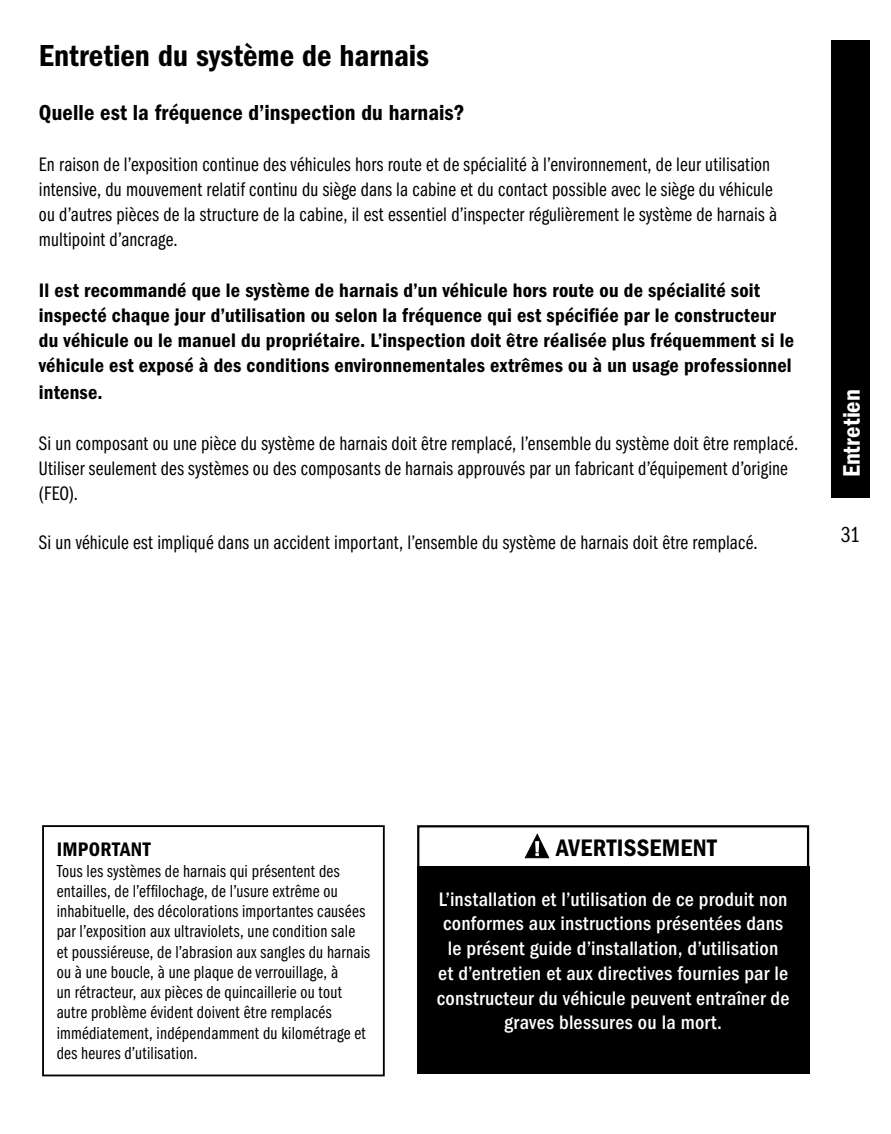
<style>
.page{position:relative;width:891px;height:1134px;background:#fff}
.page>*{position:absolute;margin:0;border:0;box-sizing:border-box;transform-origin:0 0}
.t1{font:600 condensed 31.5px "Franklin Gothic";color:#000}
.t2{font:600 condensed 24.75px "Franklin Gothic";letter-spacing:.015em;color:#000}
.t3{font:600 condensed 24.75px "Franklin Gothic";letter-spacing:.005em;color:#fff}
.t4{font:600 condensed 22.5px "Franklin Gothic";letter-spacing:.005em;color:#000}
.t5{font:22.5px "ITC Franklin Gothic Std Bk Cp";color:#000}
.t6{font:20.25px/24.8px "ITC Franklin Gothic Std Bk Cp";letter-spacing:.01em;color:#000}
.t7{font:600 condensed 20.25px/24.8px "Franklin Gothic";letter-spacing:.01em;color:#000}
.t8{font:500 condensed 20.25px/24.8px "ITC Franklin Gothic Std";letter-spacing:.015em;color:#fff;text-align:center}
.t9{font:18px/20.2px "ITC Franklin Gothic Std Bk Cp";letter-spacing:.015em;color:#000}
.s1{font-family:"ITC Franklin Gothic Std";font-weight:500;font-size:22.5px;color:#fff}
</style>
<div class="page">
<div style="left:831px;top:40px;width:39px;height:458px;background:#000"></div>
<div style="left:417px;top:866px;width:392px;height:207px;background:#000"></div>
<div style="left:417px;top:825px;width:392px;height:248px;border:2px solid #000"></div>
<svg style="left:524px;top:833px;width:26px;height:26px"></svg>
<svg style="left:535px;top:841px;width:4px;height:11px"></svg>
<div style="left:42px;top:825px;width:343px;height:251px;border:2px solid #000"></div>
<h1 class="t1" style="left:39px;top:37px;width:392px">Entretien du système de harnais</h1>
<p class="t4" style="left:39px;top:99px;width:427px">Quelle est la fréquence d’inspection du harnais?</p>
<p class="t6" style="left:39px;top:153px;width:740px">En raison de l’exposition continue des véhicules hors route et de spécialité à l’environnement, de leur utilisation intensive, du mouvement relatif continu du siège dans la cabine et du contact possible avec le siège du véhicule ou d’autres pièces de la structure de la cabine, il est essentiel d’inspecter régulièrement le système de harnais à multipoint d’ancrage.</p>
<p class="t7" style="left:39px;top:279px;width:757px">Il est recommandé que le système de harnais d’un véhicule hors route ou de spécialité soit inspecté chaque jour d’utilisation ou selon la fréquence qui est spécifiée par le constructeur du véhicule ou le manuel du propriétaire. L’inspection doit être réalisée plus fréquemment si le véhicule est exposé à des conditions environnementales extrêmes ou à un usage professionnel</p>
<p class="t7" style="left:39px;top:380px;width:65px">intense.</p>
<p class="t6" style="left:39px;top:432px;width:761px">Si un composant ou une pièce du système de harnais doit être remplacé, l’ensemble du système doit être remplacé.<br>Utiliser seulement des systèmes ou des composants de harnais approuvés par un fabricant d’équipement d’origine (FEO).</p>
<p class="t6" style="left:39px;top:531px;width:720px">Si un véhicule est impliqué dans un accident important, l’ensemble du système de harnais doit être remplacé.</p>
<p class="t3" style="left:837px;top:477px;width:90px;rotate:-90deg">Entretien</p>
<p class="t5" style="left:841px;top:522px;width:21px">31</p>
<p class="t7" style="left:57px;top:837px;width:96px">IMPORTANT</p>
<p class="t9" style="left:57px;top:861px;width:315px">Tous les systèmes de harnais qui présentent des entailles, de l’effilochage, de l’usure extrême ou inhabituelle, des décolorations importantes causées par l’exposition aux ultraviolets, une condition sale et poussiéreuse, de l’abrasion aux sangles du harnais ou à une boucle, à une plaque de verrouillage, à<br>un rétracteur, aux pièces de quincaillerie ou tout autre problème évident doivent être remplacés immédiatement, indépendamment du kilométrage et des heures d’utilisation.</p>
<p class="t2" style="left:556px;top:834px;width:172px">AVERTISSEMENT<span class="s1">F</span></p>
<p class="t8" style="left:437px;top:887px;width:354px">L’installation et l’utilisation de ce produit non conformes aux instructions présentées dans le présent guide d’installation, d’utilisation<br>et d’entretien et aux directives fournies par le constructeur du véhicule peuvent entraîner de graves blessures ou la mort.</p>
</div>
